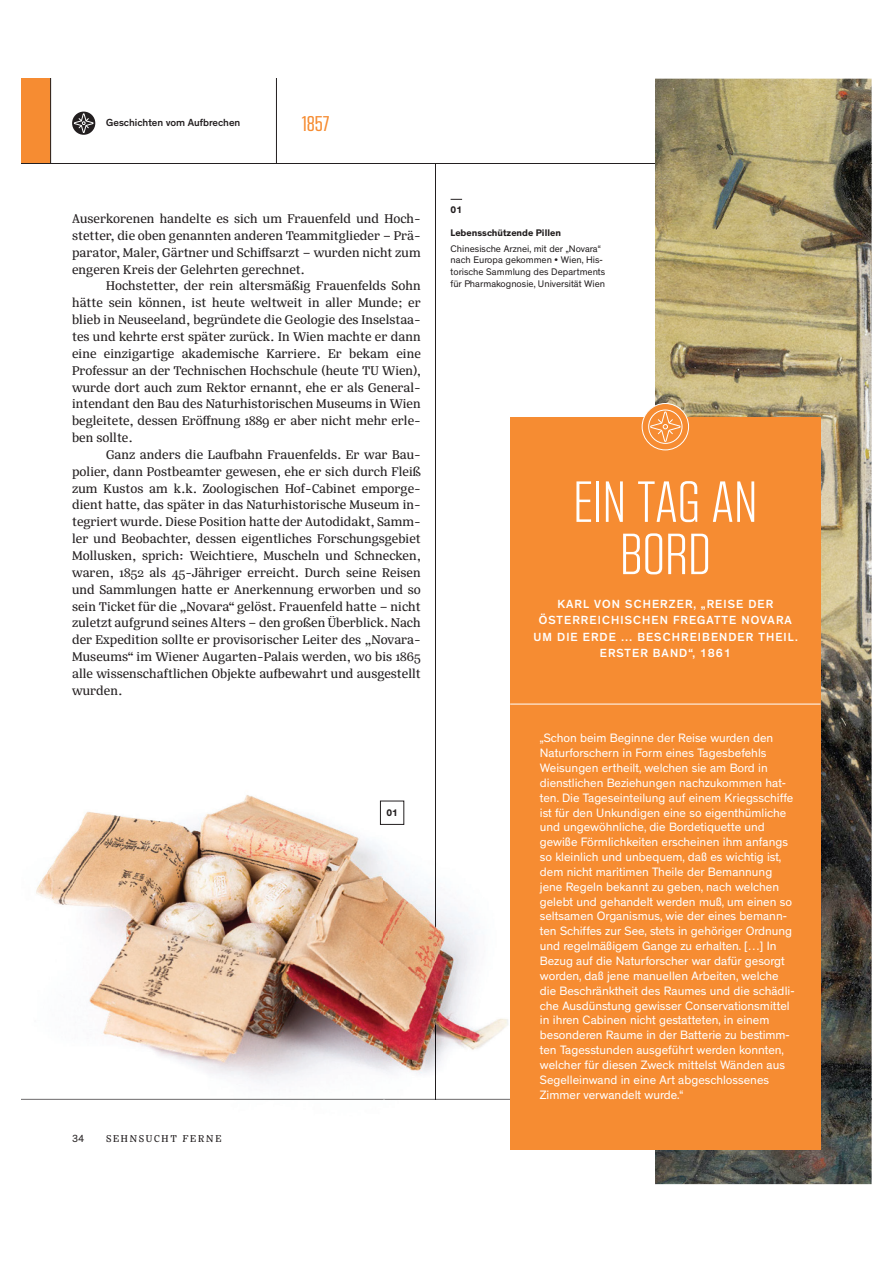
<style>
.page{position:relative;width:893px;height:1263px;background:#fff}
.page>*{position:absolute;margin:0;border:0;box-sizing:border-box;transform-origin:0 0}
.t1{font:300 extra-condensed 57px/52.2px "Kuunari";color:#fff;text-align:center}
.t2{font:extra-condensed 21px "Kuunari";color:#f68c32}
.t3{font:13.8px/16.8px "Silva Text";color:#231f20;text-align:justify}
.t4{font:12.3px/14.9px "Theinhardt";color:#fff}
.t5{font:500 12px/16.5px "Theinhardt";letter-spacing:.095em;color:#fff;text-align:center}
.t6{font:10.8px "Silva Text";letter-spacing:.165em;color:#231f20}
.t7{font:500 10.5px "Theinhardt";color:#231f20}
.t8{font:10.5px "Theinhardt";color:#231f20}
.t9{font:9.75px/11.7px "Theinhardt";color:#231f20}
.t10{font:700 9.75px "Theinhardt";color:#231f20}
</style>
<div class="page">
<hr style="left:435px;top:164px;width:1px;height:935px;background:#231f20">
<div style="left:21px;top:79px;width:30px;height:85px;background:#f68c32"></div>
<svg style="left:72px;top:112px;width:23px;height:23px"></svg>
<svg style="left:74px;top:111px;width:19px;height:22px"></svg>
<hr style="left:21px;top:163px;width:850px;height:1px;background:#231f20">
<hr style="left:50px;top:79px;width:1px;height:85px;background:#231f20">
<hr style="left:276px;top:79px;width:1px;height:85px;background:#231f20">
<img style="left:655px;top:79px;width:216px;height:1105px">
<img style="left:820px;top:1099px;width:51px;height:1px">
<img style="left:655px;top:163px;width:216px;height:1px">
<img style="left:21px;top:795px;width:489px;height:304px">
<img style="left:435px;top:795px;width:1px;height:304px">
<div style="left:510px;top:417px;width:310px;height:733px;background:#f68c32"></div>
<hr style="left:510px;top:704px;width:310px;height:1px;background:#fff">
<svg style="left:642px;top:404px;width:46px;height:46px"></svg>
<div style="left:648px;top:410px;width:34px;height:34px;border:1px solid #fff;border-radius:50%"></div>
<svg style="left:650px;top:412px;width:30px;height:30px"></svg>
<div style="left:642px;top:403px;width:47px;height:47px;border:1px solid #fff;border-radius:50%"></div>
<div style="left:380px;top:801px;width:24px;height:23px;background:#fff"></div>
<div style="left:380px;top:801px;width:24px;height:24px;border:1px solid #231f20"></div>
<p class="t7" style="left:106px;top:119px;width:136px">Geschichten vom Aufbrechen</p>
<h2 class="t2" style="left:302px;top:111px;width:29px">1857</h2>
<p class="t3" style="left:72px;top:211px;width:350px">Auserkorenen handelte es sich um Frauenfeld und Hoch&shy;stetter, die oben genannten anderen Teammitglieder – Prä&shy;parator, Maler, Gärtner und Schiffsarzt – wurden nicht zum engeren Kreis der Gelehrten gerechnet.</p>
<p class="t3" style="left:72px;top:279px;width:350px;text-indent:34px">Hochstetter, der rein altersmä-ig Frauenfelds Sohn hätte sein können, ist heute weltweit in aller Munde; er blieb in Neuseeland, begründete die Geologie des Inselstaa&shy;tes und kehrte erst später zurück. In Wien machte er dann eine einzigartige akademische Karriere. Er bekam eine Professur an der Technischen Hochschule (heute TU Wien), wurde dort auch zum Rektor ernannt, ehe er als General&shy;intendant den Bau des Naturhistorischen Museums in Wien begleitete, dessen Eröffnung 1889 er aber nicht mehr erle&shy;ben sollte.</p>
<p class="t3" style="left:72px;top:447px;width:350px;text-indent:34px">Ganz anders die Laufbahn Frauenfelds. Er war Bau&shy;polier, dann Postbeamter gewesen, ehe er sich durch Flei&shy;zum Kustos am k.k. Zoologischen Hof-Cabinet emporge&shy;dient hatte, das später in das Naturhistorische Museum in&shy;tegriert wurde. Diese Position hatte der Autodidakt, Samm&shy;ler und Beobachter, dessen eigentliches Forschungsgebiet Mollusken, sprich: Weichtiere, Muscheln und Schnecken, waren, 1852 als 45-Jähriger erreicht. Durch seine Reisen und Sammlungen hatte er Anerkennung erworben und so sein Ticket für die „Novara“ gelöst. Frauenfeld hatte – nicht zuletzt aufgrund seines Alters – den gro-en Überblick. Nach der Expedition sollte er provisorischer Leiter des „Novara-Museums“ im Wiener Augarten-Palais werden, wo bis 1865 alle wissenschaftlichen Objekte aufbewahrt und ausgestellt wurden.</p>
<p class="t8" style="left:72px;top:1134px;width:14px">34</p>
<p class="t6" style="left:106px;top:1134px;width:117px">SEHNSUCHT FERNE</p>
<p class="t10" style="left:386px;top:809px;width:13px">01</p>
<p class="t10" style="left:451px;top:206px;width:13px">01</p>
<p class="t10" style="left:451px;top:229px;width:112px">Lebensschützende Pillen</p>
<p class="t9" style="left:451px;top:243px;width:156px">Chinesische Arznei, mit der ‚Novara“ nach Europa gekommen • Wien, His&shy;torische Sammlung des Departments für Pharmakognosie, Universität Wien</p>
<h1 class="t1" style="left:573px;top:476px;width:186px">EIN TAG AN<br>BORD</h1>
<p class="t5" style="left:533px;top:597px;width:266px">KARL VON SCHERZER, ‚REISE DER<br>ÖSTERREICHISCHEN FREGATTE NOVARA<br>UM DIE ERDE … BESCHREIBENDER THEIL.<br>ERSTER BAND“, 1861</p>
<p class="t4" style="left:540px;top:731px;width:256px">‚Schon beim Beginne der Reise wurden den Naturforschern in Form eines Tagesbefehls Weisungen ertheilt, welchen sie am Bord in dienstlichen Beziehungen nachzukommen hat&shy;ten. Die Tageseinteilung auf einem Kriegsschiffe ist für den Unkundigen eine so eigenthümliche und ungewöhnliche, die Bordetiquette und gewiße Förmlichkeiten erscheinen ihm anfangs so kleinlich und unbequem, daß es wichtig ist, dem nicht maritimen Theile der Bemannung jene Regeln bekannt zu geben, nach welchen gelebt und gehandelt werden muß, um einen so seltsamen Organismus, wie der eines bemann&shy;ten Schiffes zur See, stets in gehöriger Ordnung und regelmäßigem Gange zu erhalten. […] In Bezug auf die Naturforscher war dafür gesorgt worden, daß jene manuellen Arbeiten, welche die Beschränktheit des Raumes und die schädli&shy;che Ausdünstung gewisser Conservationsmittel in ihren Cabinen nicht gestatteten, in einem besonderen Raume in der Batterie zu bestimm&shy;ten Tagesstunden ausgeführt werden konnten, welcher für diesen Zweck mittelst Wänden aus Segelleinwand in eine Art abgeschlossenes Zimmer verwandelt wurde.“</p>
</div>
